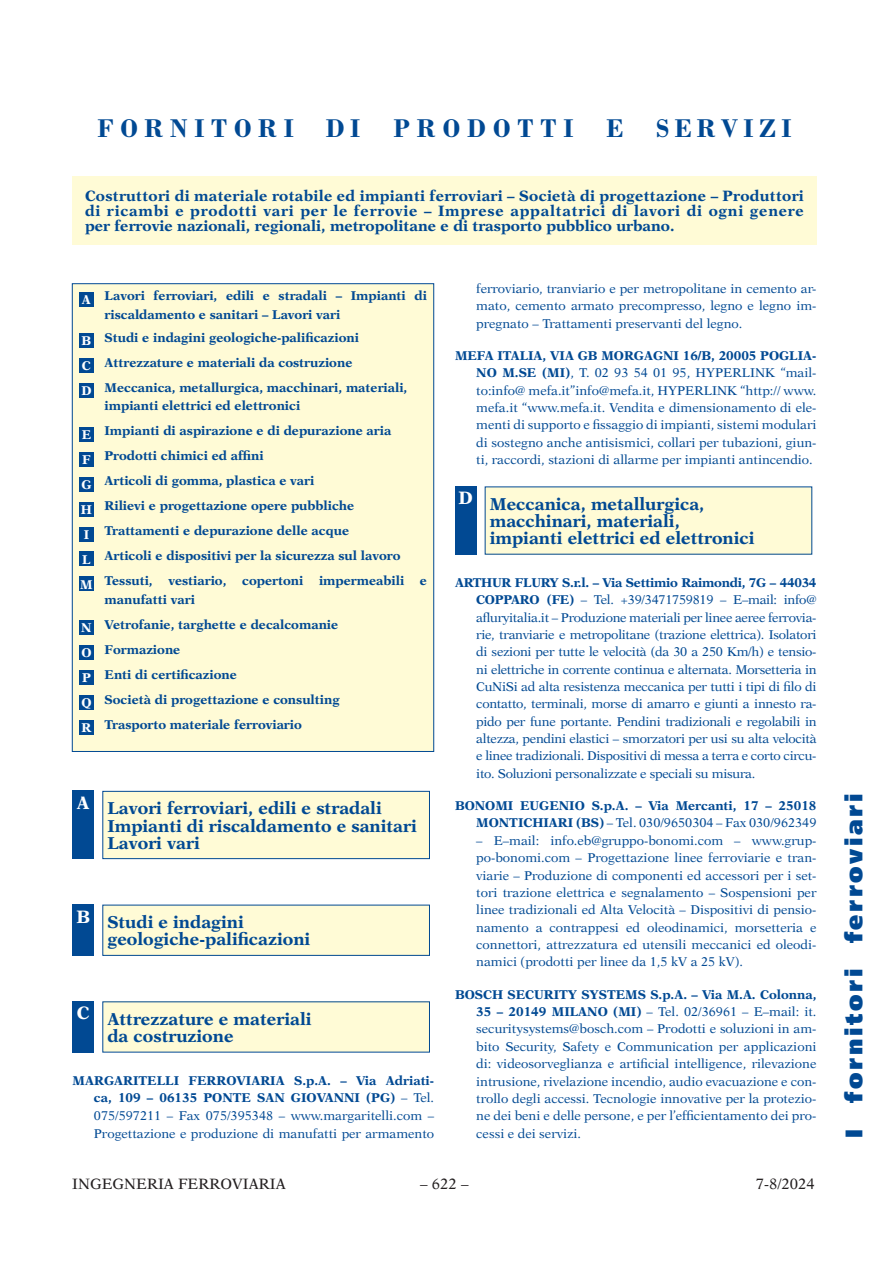
<style>
.page{position:relative;width:893px;height:1263px;background:#fff}
.page>*{position:absolute;margin:0;border:0;box-sizing:border-box;transform-origin:0 0}
.t1{font:700 27px "M Bodoni";letter-spacing:.25em;color:#014993}
.t2{font:900 24px "Frutiger LT Com";letter-spacing:.11em;color:#014993}
.t3{font:700 18px "New Aster LT Std";color:#fff}
.t4{font:700 17.25px/17.2px "New Aster LT Std";color:#014993}
.t5{font:700 15px/15px "New Aster LT Std";color:#014993;text-align:justify}
.t6{font:15px "New Aster LT Std";color:#231f20}
.t7{font:12.75px/17.4px "New Aster LT Std";color:#014993;text-align:justify}
.t8{font:700 12.75px/18.6px "New Aster LT Std";color:#014993}
.t9{font:700 12.75px "New Aster LT Std";color:#fff}
.s1{font-weight:700}
.s2{font-weight:400}
</style>
<div class="page">
<div style="left:73px;top:791px;width:21px;height:68px;background:#014993"></div>
<div style="left:103px;top:791px;width:326px;height:68px;background:#fffbd6"></div>
<div style="left:102px;top:791px;width:328px;height:68px;border:1px solid #014993"></div>
<div style="left:73px;top:905px;width:21px;height:51px;background:#014993"></div>
<div style="left:103px;top:905px;width:326px;height:50px;background:#fffbd6"></div>
<div style="left:102px;top:905px;width:328px;height:51px;border:1px solid #014993"></div>
<div style="left:73px;top:1001px;width:21px;height:51px;background:#014993"></div>
<div style="left:103px;top:1002px;width:326px;height:50px;background:#fffbd6"></div>
<div style="left:72px;top:176px;width:744px;height:68px;background:#fffbd6"></div>
<div style="left:72px;top:284px;width:362px;height:467px;background:#fffbd6"></div>
<div style="left:79px;top:292px;width:15px;height:14px;background:#014993"></div>
<div style="left:79px;top:333px;width:15px;height:15px;background:#014993"></div>
<div style="left:79px;top:358px;width:15px;height:15px;background:#014993"></div>
<div style="left:79px;top:383px;width:15px;height:15px;background:#014993"></div>
<div style="left:79px;top:427px;width:15px;height:14px;background:#014993"></div>
<div style="left:79px;top:452px;width:15px;height:14px;background:#014993"></div>
<div style="left:79px;top:477px;width:15px;height:14px;background:#014993"></div>
<div style="left:79px;top:502px;width:15px;height:14px;background:#014993"></div>
<div style="left:79px;top:526px;width:15px;height:15px;background:#014993"></div>
<div style="left:79px;top:551px;width:15px;height:15px;background:#014993"></div>
<div style="left:79px;top:576px;width:15px;height:15px;background:#014993"></div>
<div style="left:79px;top:620px;width:15px;height:15px;background:#014993"></div>
<div style="left:79px;top:645px;width:15px;height:15px;background:#014993"></div>
<div style="left:79px;top:670px;width:15px;height:15px;background:#014993"></div>
<div style="left:79px;top:695px;width:15px;height:15px;background:#014993"></div>
<div style="left:79px;top:720px;width:15px;height:15px;background:#014993"></div>
<div style="left:455px;top:486px;width:21px;height:68px;background:#014993"></div>
<div style="left:485px;top:487px;width:327px;height:67px;background:#fffbd6"></div>
<p class="t1" style="left:98px;top:114px;width:695px">FORNITORI DI PRODOTTI E SERVIZI</p>
<p class="t5" style="left:85px;top:188px;width:720px">Costruttori di materiale rotabile ed impianti ferroviari – Società di progettazione – Produttori di ricambi e prodotti vari per le ferrovie – Imprese appaltatrici di lavori di ogni genere per ferrovie nazionali, regionali, metropolitane e di trasporto pubblico urbano.</p>
<p class="t9" style="left:82px;top:292px;width:10px">A</p>
<p class="t8" style="left:105px;top:286px;width:324px">Lavori ferroviari, edili e stradali – Impianti di riscaldamento e sanitari – Lavori vari</p>
<p class="t9" style="left:82px;top:333px;width:11px">B</p>
<p class="t8" style="left:105px;top:328px;width:256px">Studi e indagini geologiche-palificazioni</p>
<p class="t9" style="left:82px;top:358px;width:10px">C</p>
<p class="t8" style="left:105px;top:353px;width:249px">Attrezzature e materiali da costruzione</p>
<p class="t9" style="left:81px;top:383px;width:12px">D</p>
<p class="t8" style="left:105px;top:378px;width:304px">Meccanica, metallurgica, macchinari, materiali, impianti elettrici ed elettronici</p>
<p class="t9" style="left:82px;top:427px;width:11px">E</p>
<p class="t8" style="left:105px;top:421px;width:288px">Impianti di aspirazione e di depurazione aria</p>
<p class="t9" style="left:82px;top:452px;width:10px">F</p>
<p class="t8" style="left:105px;top:446px;width:161px">Prodotti chimici ed affini</p>
<p class="t9" style="left:81px;top:477px;width:12px">G</p>
<p class="t8" style="left:105px;top:471px;width:211px">Articoli di gomma, plastica e vari</p>
<p class="t9" style="left:81px;top:502px;width:13px">H</p>
<p class="t8" style="left:105px;top:496px;width:251px">Rilievi e progettazione opere pubbliche</p>
<p class="t9" style="left:84px;top:527px;width:7px">I</p>
<p class="t8" style="left:105px;top:521px;width:246px">Trattamenti e depurazione delle acque</p>
<p class="t9" style="left:82px;top:552px;width:10px">L</p>
<p class="t8" style="left:105px;top:546px;width:297px">Articoli e dispositivi per la sicurezza sul lavoro</p>
<p class="t9" style="left:80px;top:577px;width:14px">M</p>
<p class="t8" style="left:105px;top:571px;width:324px">Tessuti, vestiario, copertoni impermeabili e manufatti vari</p>
<p class="t9" style="left:81px;top:620px;width:12px">N</p>
<p class="t8" style="left:105px;top:615px;width:235px">Vetrofanie, targhette e decalcomanie</p>
<p class="t9" style="left:81px;top:645px;width:12px">O</p>
<p class="t8" style="left:105px;top:640px;width:77px">Formazione</p>
<p class="t9" style="left:82px;top:670px;width:10px">P</p>
<p class="t8" style="left:105px;top:665px;width:134px">Enti di certificazione</p>
<p class="t9" style="left:81px;top:695px;width:12px">Q</p>
<p class="t8" style="left:105px;top:690px;width:237px">Società di progettazione e consulting</p>
<p class="t9" style="left:82px;top:720px;width:11px">R</p>
<p class="t8" style="left:105px;top:715px;width:199px">Trasporto materiale ferroviario</p>
<p class="t3" style="left:77px;top:792px;width:14px">A</p>
<p class="t4" style="left:107px;top:800px;width:311px">Lavori ferroviari, edili e stradali<br>Impianti di riscaldamento e sanitari<br>Lavori vari</p>
<p class="t3" style="left:76px;top:906px;width:15px">B</p>
<p class="t4" style="left:107px;top:913px;width:138px">Studi e indagini</p>
<p class="t4" style="left:107px;top:931px;width:204px">geologiche-palificazioni</p>
<p class="t3" style="left:77px;top:1002px;width:14px">C</p>
<p class="t4" style="left:107px;top:1010px;width:206px">Attrezzature e materiali</p>
<p class="t4" style="left:107px;top:1027px;width:128px">da costruzione</p>
<p class="t7" style="left:94px;top:1072px;width:342px;text-indent:-21px"><span class="s1">MARGARITELLI FERROVIARIA S.p.A. – Via Adriati&shy;ca, 109 – 06135 PONTE SAN GIOVANNI (PG)</span> – Tel.<br>075/597211 – Fax 075/395348 – www.margaritelli.com – Progettazione e produzione di manufatti per armamento</p>
<p class="t7" style="left:476px;top:280px;width:342px">ferroviario, tranviario e per metropolitane in cemento ar&shy;mato, cemento armato precompresso, legno e legno im&shy;pregnato – Trattamenti preservanti del legno.</p>
<p class="t7" style="left:476px;top:347px;width:342px;text-indent:-21px"><span class="s1">MEFA ITALIA, VIA GB MORGAGNI 16/B, 20005 POGLIA-NO M.SE (MI)</span>, T. 02 93 54 01 95, HYPERLINK “mail&shy;to:info@ mefa.it”info@mefa.it, HYPERLINK “http:// www. mefa.it “www.mefa.it. Vendita e dimensionamento di ele&shy;menti di supporto e fissaggio di impianti, sistemi modulari di sostegno anche antisismici, collari per tubazioni, giun&shy;ti, raccordi, stazioni di allarme per impianti antincendio.</p>
<p class="t3" style="left:458px;top:487px;width:16px">D</p>
<p class="t4" style="left:490px;top:495px;width:216px">Meccanica, metallurgica,</p>
<p class="t4" style="left:490px;top:512px;width:192px">macchinari, materiali,</p>
<p class="t4" style="left:490px;top:530px;width:266px">impianti elettrici ed elettronici</p>
<p class="t7" style="left:476px;top:574px;width:342px;text-indent:-21px"><span class="s1">ARTHUR FLURY S.r.l. – Via Settimio Raimondi, 7G – 44034<br>COPPARO (FE)</span> – Tel. +39/3471759819 – E–mail: info@ afluryitalia.it – Produzione materiali per linee aeree ferrovia&shy;rie, tranviarie e metropolitane (trazione elettrica). Isolatori di sezioni per tutte le velocità (da 30 a 250 Km/h) e tensio&shy;ni elettriche in corrente continua e alternata. Morsetteria in CuNiSi ad alta resistenza meccanica per tutti i tipi di filo di contatto, terminali, morse di amarro e giunti a innesto ra&shy;pido per fune portante. Pendini tradizionali e regolabili in altezza, pendini elastici – smorzatori per usi su alta velocità e linee tradizionali. Dispositivi di messa a terra e corto circu&shy;ito. Soluzioni personalizzate e speciali su misura.</p>
<p class="t8" style="left:455px;top:797px;width:363px;line-height:17.4px;text-align:right">BONOMI EUGENIO S.p.A. – Via Mercanti, 17 – 25018<br>MONTICHIARI (BS) <span class="s2">– Tel. 030/9650304 – Fax 030/962349</span></p>
<p class="t7" style="left:476px;top:832px;width:342px">– E–mail: info.eb@gruppo-bonomi.com – www.grup&shy;po-bonomi.com – Progettazione linee ferroviarie e tran&shy;viarie – Produzione di componenti ed accessori per i set&shy;tori trazione elettrica e segnalamento – Sospensioni per linee tradizionali ed Alta Velocità – Dispositivi di pensio&shy;namento a contrappesi ed oleodinamici, morsetteria e connettori, attrezzatura ed utensili meccanici ed oleodi&shy;namici (prodotti per linee da 1,5 kV a 25 kV).</p>
<p class="t7" style="left:476px;top:985px;width:342px;text-indent:-21px"><span class="s1">BOSCH SECURITY SYSTEMS S.p.A. – Via M.A. Colonna, 35 – 20149 MILANO (MI)</span> – Tel. 02/36961 – E–mail: it. securitysystems@bosch.com – Prodotti e soluzioni in am&shy;bito Security, Safety e Communication per applicazioni di: videosorveglianza e artificial intelligence, rilevazione intrusione, rivelazione incendio, audio evacuazione e con&shy;trollo degli accessi. Tecnologie innovative per la protezio&shy;ne dei beni e delle persone, e per l’efficientamento dei pro&shy;cessi e dei servizi.</p>
<p class="t6" style="left:72px;top:1175px;width:215px">INGEGNERIA FERROVIARIA</p>
<p class="t6" style="left:420px;top:1175px;width:50px">– 622 –</p>
<p class="t6" style="left:756px;top:1175px;width:61px">7-8/2024</p>
<h2 class="t2" style="left:839px;top:1137px;width:345px;rotate:-90deg">I fornitori ferroviari</h2>
</div>
